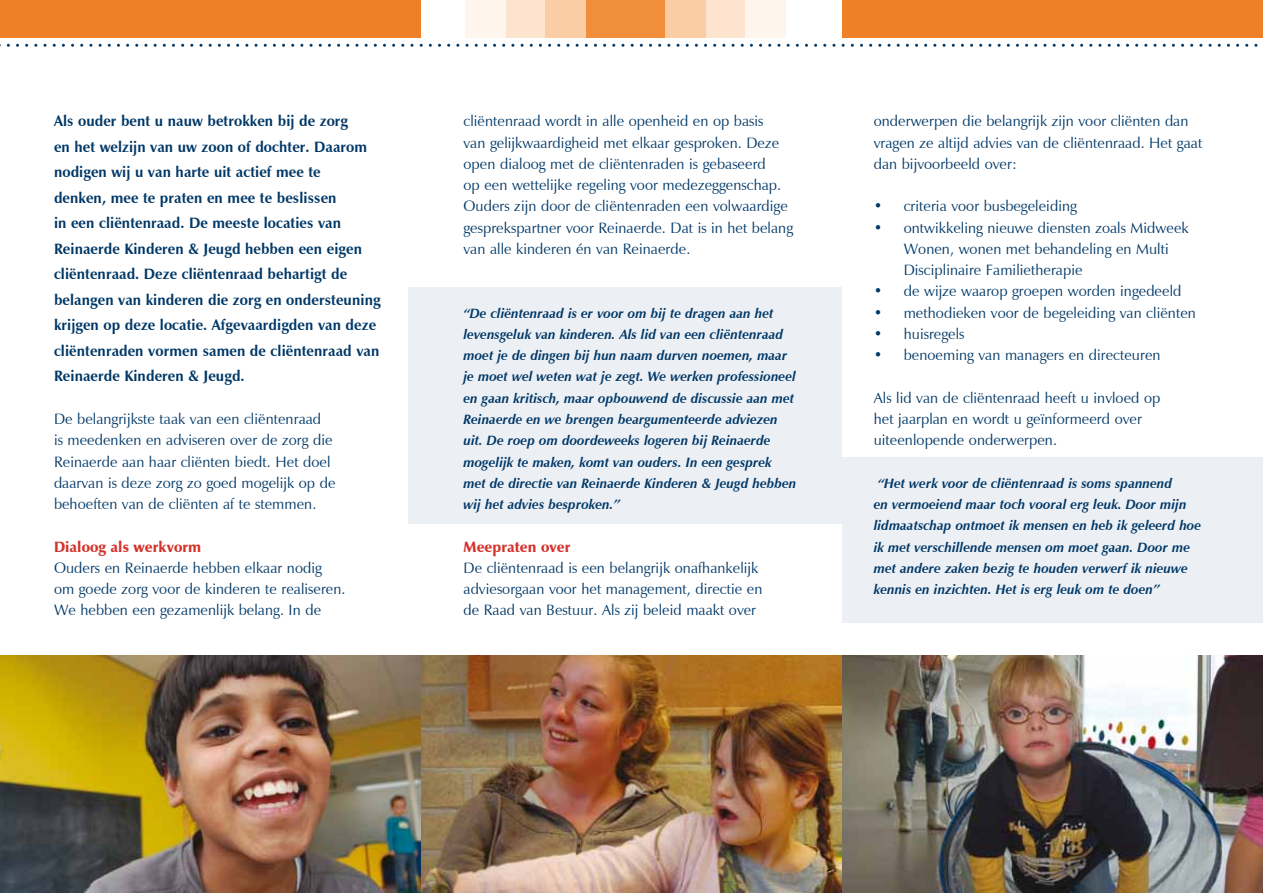
<style>
.page{position:relative;width:1263px;height:893px;background:#fff}
.page>*{position:absolute;margin:0;border:0;box-sizing:border-box;transform-origin:0 0}
.t1{font:15px/21.3px "Zapf Humanist 601 BT";letter-spacing:.005em;color:#003867}
.t2{font:700 15px/25.5px "Zapf Humanist 601 BT";letter-spacing:.005em;color:#003867}
.t3{font:900 15px "Zapf Humanist 601 BT";letter-spacing:.005em;color:#d4322b}
.t4{font:italic 700 13.5px/21.3px "Zapf Humanist 601 BT";letter-spacing:.005em;color:#003867}
</style>
<div class="page">
<div style="left:408px;top:287px;width:434px;height:236px;background:#eceff4"></div>
<div style="left:842px;top:457px;width:421px;height:166px;background:#eceff4"></div>
<img style="left:0;top:656px;width:1263px;height:237px">
<div style="left:705px;top:0;width:41px;height:37px;background:#fde4ce"></div>
<div style="left:745px;top:0;width:40px;height:37px;background:#fef5ec"></div>
<div style="left:625px;top:0;width:40px;height:37px;background:#f18e3c"></div>
<div style="left:665px;top:0;width:40px;height:37px;background:#facda4"></div>
<div style="left:505px;top:0;width:40px;height:37px;background:#fde4ce"></div>
<div style="left:465px;top:0;width:41px;height:37px;background:#fef5ec"></div>
<div style="left:586px;top:0;width:40px;height:37px;background:#f18e3c"></div>
<div style="left:545px;top:0;width:40px;height:37px;background:#facda4"></div>
<svg style="left:0;top:44px;width:1258px;height:3px"></svg>
<div style="left:0;top:0;width:421px;height:37px;background:#ee8027"></div>
<div style="left:842px;top:0;width:421px;height:37px;background:#ee8027"></div>
<p class="t2" style="left:54px;top:108px;width:328px">Als ouder bent u nauw betrokken bij de zorg<br>en het welzijn van uw zoon of dochter. Daarom nodigen wij u van harte uit actief mee te<br>denken, mee te praten en mee te beslissen<br>in een cliëntenraad. De meeste locaties van Reinaerde Kinderen &amp; Jeugd hebben een eigen cliëntenraad. Deze cliëntenraad behartigt de belangen van kinderen die zorg en ondersteuning krijgen op deze locatie. Afgevaardigden van deze cliëntenraden vormen samen de cliëntenraad van Reinaerde Kinderen &amp; Jeugd.</p>
<p class="t1" style="left:54px;top:408px;width:283px">De belangrijkste taak van een cliëntenraad<br>is meedenken en adviseren over de zorg die Reinaerde aan haar cliënten biedt. Het doel daarvan is deze zorg zo goed mogelijk op de behoeften van de cliënten af te stemmen.</p>
<p class="t3" style="left:54px;top:537px;width:149px">Dialoog als werkvorm</p>
<p class="t1" style="left:54px;top:557px;width:293px">Ouders en Reinaerde hebben elkaar nodig om goede zorg voor de kinderen te realiseren.<br>We hebben een gezamenlijk belang. In de</p>
<p class="t1" style="left:463px;top:110px;width:331px">cliëntenraad wordt in alle openheid en op basis<br>van gelijkwaardigheid met elkaar gesproken. Deze open dialoog met de cliëntenraden is gebaseerd<br>op een wettelijke regeling voor medezeggenschap.<br>Ouders zijn door de cliëntenraden een volwaardige gesprekspartner voor Reinaerde. Dat is in het belang van alle kinderen én van Reinaerde.</p>
<p class="t4" style="left:463px;top:302px;width:334px">“De cliëntenraad is er voor om bij te dragen aan het levensgeluk van kinderen. Als lid van een cliëntenraad moet je de dingen bij hun naam durven noemen, maar je moet wel weten wat je zegt. We werken professioneel en gaan kritisch, maar opbouwend de discussie aan met Reinaerde en we brengen beargumenteerde adviezen uit. De roep om doordeweeks logeren bij Reinaerde mogelijk te maken, komt van ouders. In een gesprek met de directie van Reinaerde Kinderen &amp; Jeugd hebben wij het advies besproken.”</p>
<p class="t3" style="left:463px;top:537px;width:108px">Meepraten over</p>
<p class="t1" style="left:463px;top:557px;width:300px">De cliëntenraad is een belangrijk onafhankelijk adviesorgaan voor het management, directie en de Raad van Bestuur. Als zij beleid maakt over</p>
<p class="t1" style="left:874px;top:110px;width:330px">onderwerpen die belangrijk zijn voor cliënten dan vragen ze altijd advies van de cliëntenraad. Het gaat dan bijvoorbeeld over:</p>
<p class="t1" style="left:874px;top:196px;width:205px">• criteria voor busbegeleiding</p>
<p class="t1" style="left:904px;top:217px;width:286px;text-indent:-30px">• ontwikkeling nieuwe diensten zoals Midweek<br>Wonen, wonen met behandeling en Multi<br>Disciplinaire Familietherapie</p>
<p class="t1" style="left:874px;top:281px;width:309px">• de wijze waarop groepen worden ingedeeld</p>
<p class="t1" style="left:874px;top:302px;width:324px">• methodieken voor de begeleiding van cliënten</p>
<p class="t1" style="left:874px;top:323px;width:92px">• huisregels</p>
<p class="t1" style="left:874px;top:344px;width:288px">• benoeming van managers en directeuren</p>
<p class="t1" style="left:874px;top:387px;width:288px">Als lid van de cliëntenraad heeft u invloed op het jaarplan en wordt u geïnformeerd over uiteenlopende onderwerpen.</p>
<p class="t4" style="left:874px;top:472px;width:329px">“Het werk voor de cliëntenraad is soms spannend<br>en vermoeiend maar toch vooral erg leuk. Door mijn lidmaatschap ontmoet ik mensen en heb ik geleerd hoe ik met verschillende mensen om moet gaan. Door me met andere zaken bezig te houden verwerf ik nieuwe kennis en inzichten. Het is erg leuk om te doen”</p>
</div>
